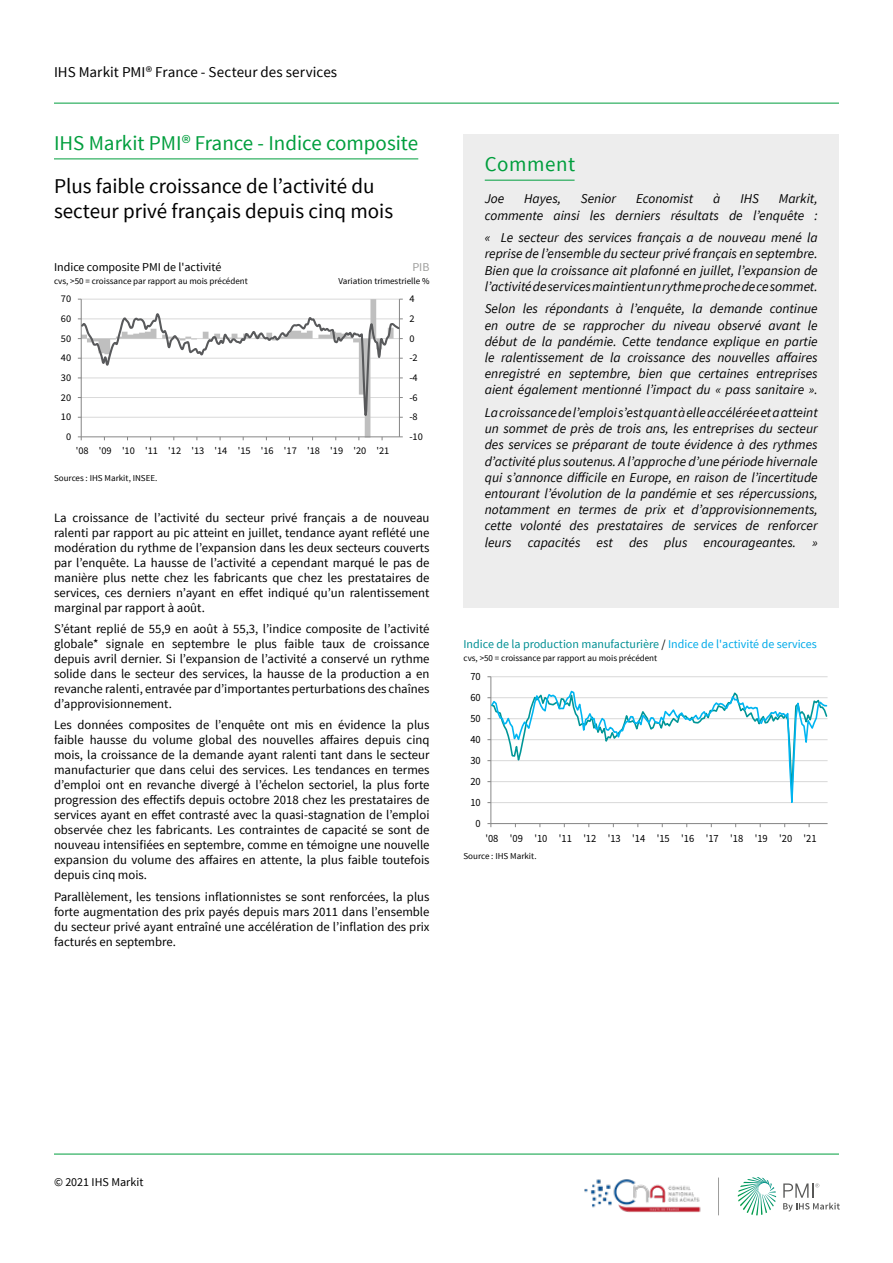
<style>
.page{position:relative;width:893px;height:1263px;background:#fff}
.page>*{position:absolute;margin:0;border:0;box-sizing:border-box;transform-origin:0 0}
.t1{font:21px/25.2px "Source Sans Pro";color:#000}
.t2{font:21px "Source Sans Pro";color:#009e3d}
.t3{font:21px "Source Sans Pro";letter-spacing:.025em;color:#009e3d}
.t4{font:15px "Source Sans Pro";letter-spacing:.005em;color:#000}
.t5{font:italic 13.5px/16.2px "Source Sans Pro";color:#000;text-align:justify}
.t6{font:12.75px/15px "Source Sans Pro";color:#000;text-align:justify}
.t7{font:12px "Source Sans Pro";color:#008f93}
.t8{font:12px "Source Sans Pro";color:#000}
.t9{font:12px "Source Sans Pro";color:#9d9d9c}
.t10{font:10.95px "Source Sans Pro";letter-spacing:-.005em;color:#000;scale:.95 1}
.t11{font:10.2px "Source Sans Pro";letter-spacing:-.005em;color:#000}
.t12{font:9px "Source Sans Pro";color:#000}
.s1{color:#000}
.s2{color:#00aae9}
</style>
<div class="page">
<hr style="left:54px;top:103px;width:785px;height:1px;background:#009e3d">
<svg style="left:738px;top:1177px;width:38px;height:38px"></svg>
<svg style="left:783px;top:1183px;width:57px;height:28px"></svg>
<hr style="left:54px;top:1154px;width:785px;height:1px;background:#009e3d">
<img style="left:584px;top:1177px;width:135px;height:39px">
<hr style="left:54px;top:159px;width:364px;height:1px;background:#009e3d">
<svg style="left:78px;top:299px;width:325px;height:141px"></svg>
<div style="left:463px;top:193px;width:376px;height:415px;background:#ededed"></div>
<div style="left:463px;top:134px;width:376px;height:59px;background:#ededed"></div>
<hr style="left:485px;top:180px;width:90px;height:1px;background:#009e3d">
<hr style="left:491px;top:676px;width:337px;height:1px;background:#d9d9d9">
<hr style="left:490px;top:677px;width:1px;height:146px;background:#868686">
<svg style="left:491px;top:689px;width:337px;height:135px"></svg>
<p class="t4" style="left:54px;top:63px;width:285px">IHS Markit PMI® France - Secteur des services</p>
<h1 class="t2" style="left:54px;top:130px;width:366px">IHS Markit PMI® France - Indice composite</h1>
<h1 class="t1" style="left:54px;top:173px;width:341px">Plus faible croissance de l’activité du secteur privé français depuis cinq mois</h1>
<p class="t8" style="left:54px;top:259px;width:169px">Indice composite PMI de l'activité</p>
<p class="t12" style="left:54px;top:276px;width:195px">cvs, &gt;50 = croissance par rapport au mois précédent</p>
<p class="t9" style="left:412px;top:259px;width:19px">PIB</p>
<p class="t12" style="left:338px;top:276px;width:93px">Variation trimestrielle %</p>
<p class="t11" style="left:61px;top:292px;width:12px">70</p>
<p class="t11" style="left:409px;top:292px;width:7px">4</p>
<p class="t11" style="left:61px;top:312px;width:12px">60</p>
<p class="t11" style="left:409px;top:312px;width:7px">2</p>
<p class="t11" style="left:61px;top:332px;width:12px">50</p>
<p class="t11" style="left:409px;top:332px;width:7px">0</p>
<p class="t11" style="left:61px;top:351px;width:12px">40</p>
<p class="t11" style="left:409px;top:351px;width:10px">-2</p>
<p class="t11" style="left:61px;top:371px;width:12px">30</p>
<p class="t11" style="left:409px;top:371px;width:10px">-4</p>
<p class="t11" style="left:61px;top:391px;width:12px">20</p>
<p class="t11" style="left:409px;top:391px;width:10px">-6</p>
<p class="t11" style="left:61px;top:410px;width:12px">10</p>
<p class="t11" style="left:409px;top:410px;width:10px">-8</p>
<p class="t11" style="left:66px;top:430px;width:7px">0</p>
<p class="t11" style="left:409px;top:430px;width:15px">-10</p>
<p class="t11" style="left:76px;top:444px;width:315px">'08 '09 '10 '11 '12 '13 '14 '15 '16 '17 '18 '19 '20 '21</p>
<p class="t12" style="left:54px;top:472px;width:105px">Sources : IHS Markit, INSEE.</p>
<p class="t6" style="left:54px;top:510px;width:377px">La croissance de l’activité du secteur privé français a de nouveau ralenti par rapport au pic atteint en juillet, tendance ayant reflété une modération du rythme de l’expansion dans les deux secteurs couverts par l’enquête. La hausse de l’activité a cependant marqué le pas de manière plus nette chez les fabricants que chez les prestataires de services, ces derniers n’ayant en effet indiqué qu’un ralentissement marginal par rapport à août.</p>
<p class="t6" style="left:54px;top:622px;width:377px">S’étant replié de 55,9 en août à 55,3, l’indice composite de l’activité globale* signale en septembre le plus faible taux de croissance depuis avril dernier. Si l’expansion de l’activité a conservé un rythme solide dans le secteur des services, la hausse de la production a en revanche ralenti, entravée par d’importantes perturbations des chaînes d’approvisionnement.</p>
<p class="t6" style="left:54px;top:718px;width:377px">Les données composites de l’enquête ont mis en évidence la plus faible hausse du volume global des nouvelles affaires depuis cinq mois, la croissance de la demande ayant ralenti tant dans le secteur manufacturier que dans celui des services. Les tendances en termes d’emploi ont en revanche divergé à l’échelon sectoriel, la plus forte progression des effectifs depuis octobre 2018 chez les prestataires de services ayant en effet contrasté avec la quasi-stagnation de l’emploi observée chez les fabricants. Les contraintes de capacité se sont de nouveau intensifiées en septembre, comme en témoigne une nouvelle expansion du volume des affaires en attente, la plus faible toutefois depuis cinq mois.</p>
<p class="t6" style="left:54px;top:889px;width:377px">Parallèlement, les tensions inflationnistes se sont renforcées, la plus forte augmentation des prix payés depuis mars 2011 dans l’ensemble du secteur privé ayant entraîné une accélération de l’inflation des prix facturés en septembre.</p>
<h1 class="t3" style="left:485px;top:151px;width:92px">Comment</h1>
<p class="t5" style="left:485px;top:191px;width:21px">Joe</p>
<p class="t5" style="left:524px;top:191px;width:38px">Hayes,</p>
<p class="t5" style="left:581px;top:191px;width:37px">Senior</p>
<p class="t5" style="left:636px;top:191px;width:59px">Economist</p>
<p class="t5" style="left:713px;top:191px;width:9px">à</p>
<p class="t5" style="left:740px;top:191px;width:20px">IHS</p>
<p class="t5" style="left:485px;top:191px;width:334px;text-align:right">Markit,<br>commente ainsi les derniers résultats de l’enquête :</p>
<p class="t5" style="left:485px;top:230px;width:334px">« Le secteur des services français a de nouveau mené la reprise de l’ensemble du secteur privé français en septembre.<br>Bien que la croissance ait plafonné en juillet, l’expansion de l’activité de services maintient un rythme proche de ce sommet.</p>
<p class="t5" style="left:485px;top:301px;width:334px">Selon les répondants à l’enquête, la demande continue en outre de se rapprocher du niveau observé avant le début de la pandémie. Cette tendance explique en partie le ralentissement de la croissance des nouvelles affaires enregistré en septembre, bien que certaines entreprises aient également mentionné l’impact du « pass sanitaire ».</p>
<p class="t5" style="left:485px;top:404px;width:334px">La croissance de l’emploi s’est quant à elle accélérée et a atteint un sommet de près de trois ans, les entreprises du secteur des services se préparant de toute évidence à des rythmes d’activité plus soutenus. A l’approche d’une période hivernale qui s’annonce difficile en Europe, en raison de l’incertitude entourant l’évolution de la pandémie et ses répercussions, notamment en termes de prix et d’approvisionnements, cette volonté des prestataires de services de renforcer leurs capacités est des plus encourageantes. »</p>
<p class="t7" style="left:463px;top:636px;width:355px">Indice de la production manufacturière <span class="s1">/</span> <span class="s2">Indice de l'activité de services</span></p>
<p class="t12" style="left:463px;top:653px;width:195px">cvs, &gt;50 = croissance par rapport au mois précédent</p>
<p class="t10" style="left:470px;top:670px;width:12px">70</p>
<p class="t10" style="left:470px;top:690px;width:12px">60</p>
<p class="t10" style="left:470px;top:711px;width:12px">50</p>
<p class="t10" style="left:470px;top:732px;width:12px">40</p>
<p class="t10" style="left:470px;top:753px;width:12px">30</p>
<p class="t10" style="left:470px;top:774px;width:12px">20</p>
<p class="t10" style="left:470px;top:795px;width:12px">10</p>
<p class="t10" style="left:476px;top:816px;width:7px">0</p>
<p class="t10" style="left:485px;top:831px;width:350px">'08 '09 '10 '11 '12 '13 '14 '15 '16 '17 '18 '19 '20 '21</p>
<p class="t12" style="left:463px;top:850px;width:75px">Source : IHS Markit.</p>
<p class="t8" style="left:54px;top:1175px;width:91px">© 2021 IHS Markit</p>
</div>
